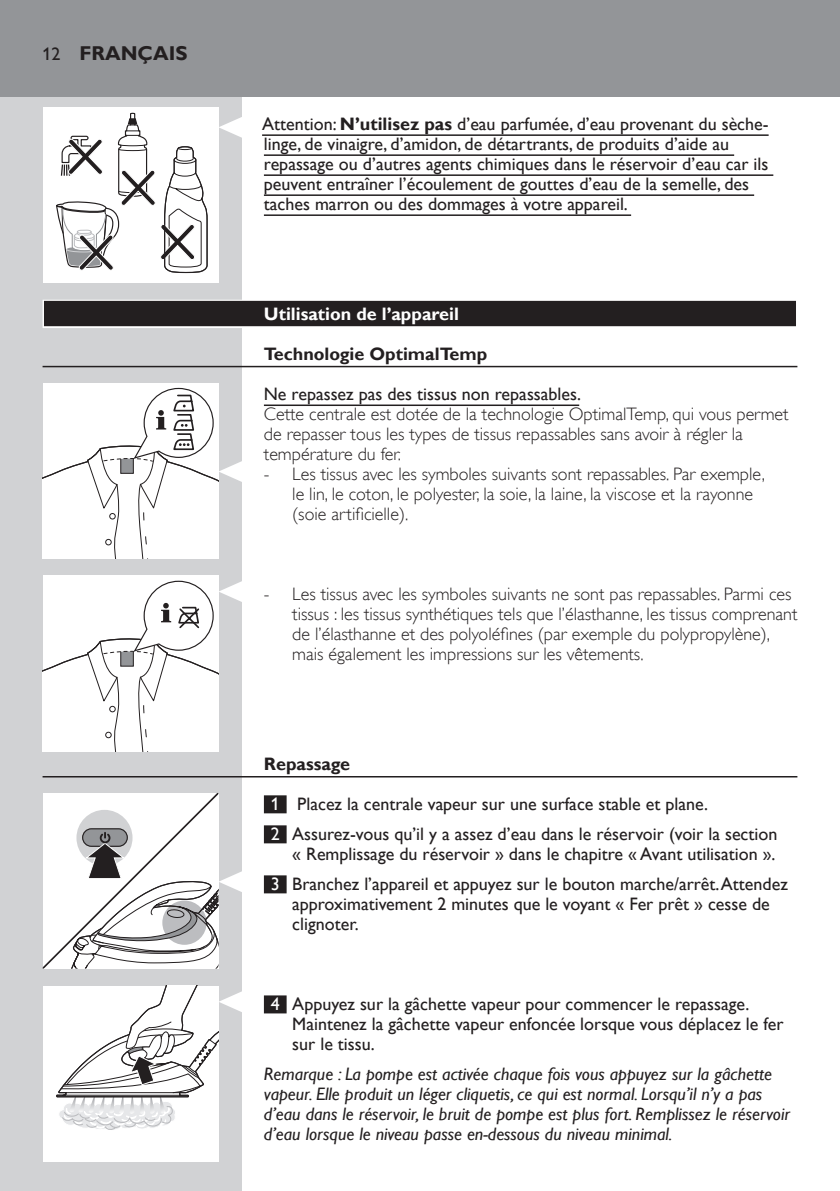
<style>
.page{position:relative;width:840px;height:1191px;background:#fff}
.page>*{position:absolute;margin:0;border:0;box-sizing:border-box;transform-origin:0 0}
.t1{font:700 20px "Gill Sans Alt One WGL";color:#231f20}
.t2{font:18px/20px "Gill Sans Alt One WGL";color:#231f20}
.t3{font:18px/20px "Gill Sans Alt One WGL Light";color:#231f20}
.t4{font:italic 18px/20px "Gill Sans Alt One WGL";color:#231f20}
.t5{font:700 18px "Gill Sans Alt One WGL";color:#231f20}
.t6{font:700 18px "Gill Sans Alt One WGL";color:#fff}
.s1{font-weight:700}
.s2{color:#fff}
</style>
<div class="page">
<div style="left:0;top:95px;width:241px;height:1096px;background:#d1d2d4"></div>
<div style="left:0;top:0;width:839px;height:96px;background:#939598"></div>
<hr style="left:262px;top:134px;width:506px;height:2px;background:#231f20">
<hr style="left:264px;top:154px;width:469px;height:2px;background:#231f20">
<hr style="left:264px;top:174px;width:508px;height:2px;background:#231f20">
<hr style="left:264px;top:194px;width:489px;height:2px;background:#231f20">
<hr style="left:264px;top:214px;width:366px;height:2px;background:#231f20">
<div style="left:43px;top:300px;width:754px;height:28px;background:#d0cfcf"></div>
<div style="left:44px;top:301px;width:751px;height:25px;background:#231f20"></div>
<hr style="left:43px;top:366px;width:754px;height:1px;background:#231f20">
<hr style="left:264px;top:404px;width:315px;height:2px;background:#231f20">
<hr style="left:43px;top:776px;width:754px;height:1px;background:#231f20">
<div style="left:264px;top:795px;width:22px;height:18px;background:#231f20"></div>
<div style="left:264px;top:825px;width:22px;height:18px;background:#231f20"></div>
<div style="left:264px;top:875px;width:22px;height:18px;background:#231f20"></div>
<div style="left:264px;top:995px;width:22px;height:18px;background:#231f20"></div>
<svg style="left:218px;top:116px;width:24px;height:23px"></svg>
<div style="left:43px;top:107px;width:175px;height:176px;background:#fff"></div>
<svg style="left:56px;top:112px;width:152px;height:162px"></svg>
<div style="left:43px;top:383px;width:175px;height:175px;background:#fff"></div>
<svg style="left:43px;top:387px;width:199px;height:171px"></svg>
<div style="left:43px;top:575px;width:175px;height:176px;background:#fff"></div>
<svg style="left:43px;top:580px;width:199px;height:171px"></svg>
<svg style="left:43px;top:793px;width:199px;height:175px;background:#dfdfe0"></svg>
<div style="left:43px;top:985px;width:175px;height:176px;background:#fff"></div>
<svg style="left:55px;top:985px;width:187px;height:146px"></svg>
<p class="t2" style="left:43px;top:44px;width:19px">12</p>
<p class="t1" style="left:79px;top:40px;width:109px">FRANÇAIS</p>
<p class="t2" style="left:262px;top:114px;width:507px">Attention: <span class="s1">N’utilisez pas</span> d’eau parfumée, d’eau provenant du sèche&shy;linge, de vinaigre, d’amidon, de détartrants, de produits d’aide au repassage ou d’autres agents chimiques dans le réservoir d’eau car ils peuvent entraîner l’écoulement de gouttes d’eau de la semelle, des taches marron ou des dommages à votre appareil.</p>
<p class="t6" style="left:264px;top:302px;width:196px">Utilisation de l’appareil</p>
<p class="t5" style="left:264px;top:342px;width:225px">Technologie OptimalTemp</p>
<p class="t2" style="left:264px;top:384px;width:318px">Ne repassez pas des tissus non repassables.</p>
<p class="t3" style="left:264px;top:404px;width:526px">Cette centrale est dotée de la technologie OptimalTemp, qui vous permet de repasser tous les types de tissus repassables sans avoir à régler la température du fer.</p>
<p class="t3" style="left:292px;top:464px;width:474px;text-indent:-28px">- Les tissus avec les symboles suivants sont repassables. Par exemple, le lin, le coton, le polyester, la soie, la laine, la viscose et la rayonne (soie artificielle).</p>
<p class="t3" style="left:292px;top:584px;width:506px;text-indent:-28px">- Les tissus avec les symboles suivants ne sont pas repassables. Parmi ces tissus : les tissus synthétiques tels que l’élasthanne, les tissus comprenant de l’élasthanne et des polyoléfines (par exemple du polypropylène), mais également les impressions sur les vêtements.</p>
<p class="t5" style="left:264px;top:752px;width:88px">Repassage</p>
<p class="t2" style="left:270px;top:789px;width:508px;line-height:30px"><span class="s2">1</span> Placez la centrale vapeur sur une surface stable et plane.<br><span class="s2">2</span> Assurez-vous qu’il y a assez d’eau dans le réservoir (voir la section</p>
<p class="t2" style="left:270px;top:839px;width:518px;line-height:30px;text-align:center">« Remplissage du réservoir » dans le chapitre « Avant utilisation ».<br><span class="s2">3</span> Branchez l’appareil et appuyez sur le bouton marche/arrêt.Attendez</p>
<p class="t2" style="left:292px;top:894px;width:479px">approximativement 2 minutes que le voyant « Fer prêt » cesse de clignoter.</p>
<p class="t2" style="left:292px;top:994px;width:492px;text-indent:-21px"><span class="s2">4</span> Appuyez sur la gâchette vapeur pour commencer le repassage.<br>Maintenez la gâchette vapeur enfoncée lorsque vous déplacez le fer sur le tissu.</p>
<p class="t4" style="left:264px;top:1064px;width:527px">Remarque : La pompe est activée chaque fois vous appuyez sur la gâchette vapeur. Elle produit un léger cliquetis, ce qui est normal. Lorsqu’il n’y a pas d’eau dans le réservoir, le bruit de pompe est plus fort. Remplissez le réservoir d’eau lorsque le niveau passe en-dessous du niveau minimal.</p>
</div>
